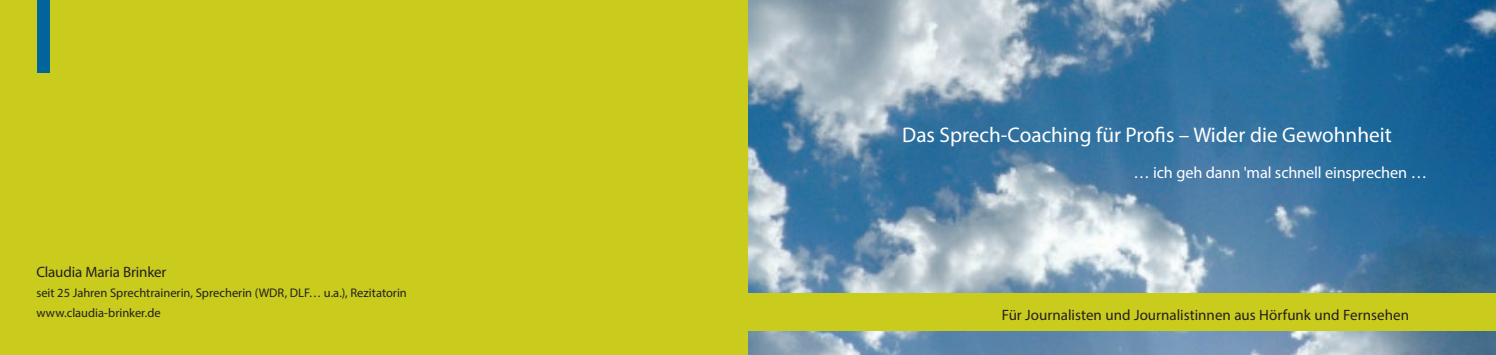
<style>
.page{position:relative;width:1496px;height:355px;background:#fff}
.page>*{position:absolute;margin:0;border:0;box-sizing:border-box;transform-origin:0 0}
.t1{font:21.25px "Myriad Pro";color:#fff}
.t2{font:16.25px "Myriad Pro";letter-spacing:-.01em;color:#fff}
.t3{font:15px "Myriad Pro";color:#231f20}
.t4{font:12.5px/20px "Myriad Pro";color:#231f20}
</style>
<div class="page">
<div style="left:0;top:0;width:753px;height:354px;background:#cacc1d"></div>
<img style="left:748px;top:0;width:747px;height:354px">
<div style="left:746px;top:293px;width:749px;height:37px;background:#cacc1d"></div>
<div style="left:37px;top:0;width:13px;height:72px;background:#01649b"></div>
<p class="t3" style="left:36px;top:262px;width:132px">Claudia Maria Brinker</p>
<p class="t4" style="left:36px;top:282px;width:372px">seit 25 Jahren Sprechtrainerin, Sprecherin (WDR, DLF… u.a.), Rezitatorin www.claudia-brinker.de</p>
<h1 class="t1" style="left:902px;top:121px;width:491px">Das Sprech-Coaching für Profis – Wider die Gewohnheit</h1>
<h2 class="t2" style="left:1133px;top:162px;width:295px">… ich geh dann 'mal schnell einsprechen …</h2>
<p class="t3" style="left:1001px;top:305px;width:409px">Für Journalisten und Journalistinnen aus Hörfunk und Fernsehen</p>
</div>
